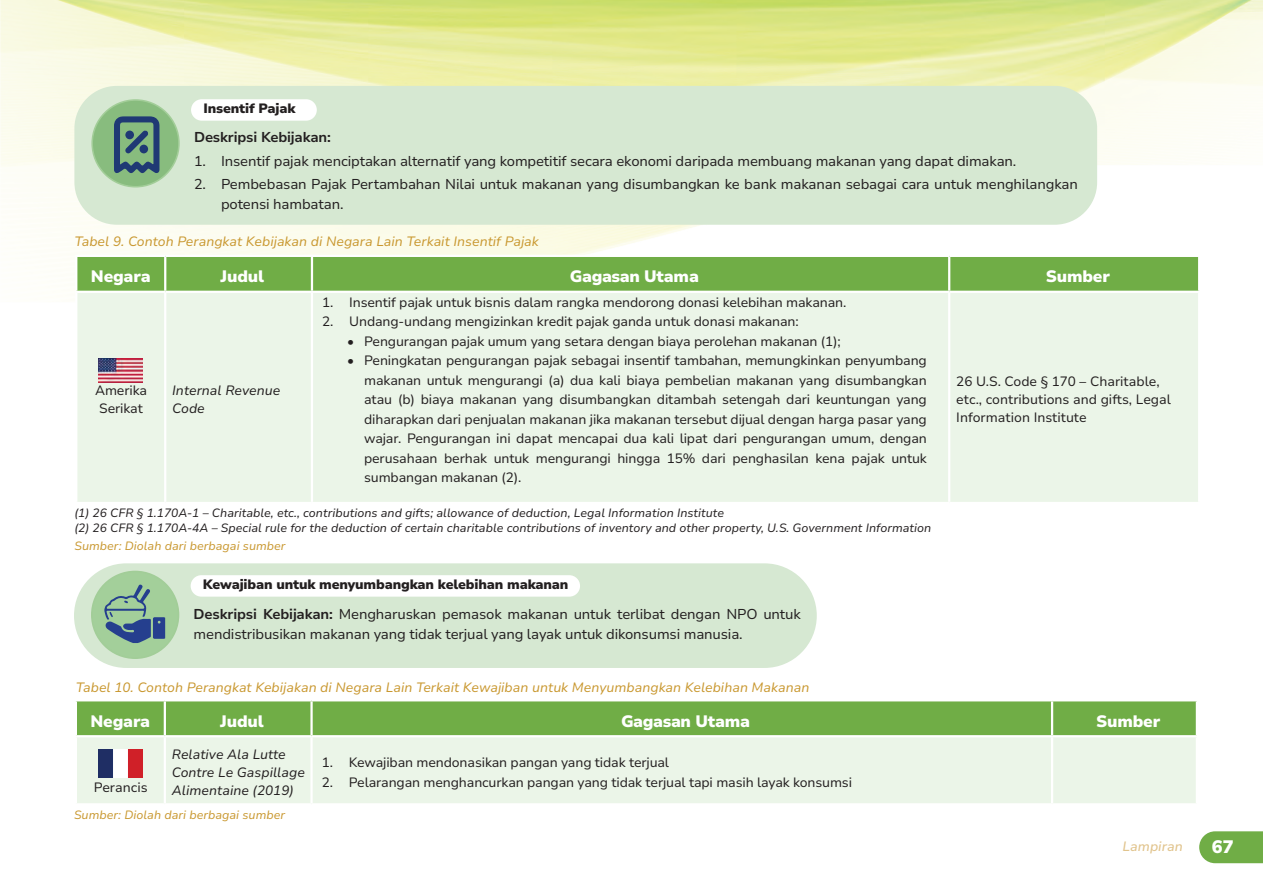
<style>
.page{position:relative;width:1263px;height:893px;background:#fff}
.page>*{position:absolute;margin:0;border:0;box-sizing:border-box;transform-origin:0 0}
.t1{font:900 18px "Nunito Sans 10 pt";color:#fff}
.t2{font:900 16.5px "Nunito Sans 10 pt";letter-spacing:-.01em;color:#fff}
.t3{font:14.25px/19.5px "Nunito Sans 10 pt";letter-spacing:-.01em;color:#231f20}
.t4{font:700 14.25px "Nunito Sans 10 pt";letter-spacing:-.01em;color:#231f20}
.t5{font:13.5px/19.5px "Nunito Sans 10 pt";letter-spacing:-.01em;color:#231f20;text-align:center}
.t6{font:italic 13.5px "Nunito Sans 10 pt";color:#c99830}
.t7{font:italic 13.5px/18px "Nunito Sans 10 pt";color:#231f20}
.t8{font:900 13.5px "Nunito Sans 10 pt";letter-spacing:-.01em;color:#231f20}
.t9{font:italic 500 13.5px "Nunito Sans 10 pt";color:#e1c48d}
.t10{font:italic 12px/15px "Nunito Sans 10 pt";color:#231f20}
.t11{font:italic 12px "Nunito Sans 10 pt";color:#c99830}
.s1{font-weight:700}
</style>
<div class="page">
<img style="left:0;top:0;width:1263px;height:255px">
<div style="left:77px;top:257px;width:1121px;height:34px;background:#70ad46"></div>
<div style="left:77px;top:293px;width:1121px;height:209px;background:#ebf5e8"></div>
<hr style="left:164px;top:257px;width:2px;height:34px;background:#fff">
<hr style="left:311px;top:257px;width:2px;height:34px;background:#fff">
<hr style="left:948px;top:257px;width:2px;height:34px;background:#fff">
<hr style="left:164px;top:293px;width:2px;height:209px;background:#fff">
<hr style="left:311px;top:293px;width:2px;height:209px;background:#fff">
<hr style="left:948px;top:293px;width:2px;height:209px;background:#fff">
<div style="left:77px;top:701px;width:1119px;height:34px;background:#70ad46"></div>
<div style="left:77px;top:737px;width:1119px;height:66px;background:#ebf5e8"></div>
<hr style="left:164px;top:701px;width:2px;height:34px;background:#fff">
<hr style="left:310px;top:701px;width:3px;height:34px;background:#fff">
<hr style="left:1051px;top:701px;width:2px;height:34px;background:#fff">
<hr style="left:164px;top:737px;width:2px;height:66px;background:#fff">
<hr style="left:310px;top:737px;width:3px;height:66px;background:#fff">
<hr style="left:1051px;top:737px;width:2px;height:66px;background:#fff">
<div style="left:74px;top:86px;width:1023px;height:139px;background:#d6e8d2;border-radius:43px"></div>
<div style="left:74px;top:563px;width:743px;height:105px;background:#d6e8d2;border-radius:52px"></div>
<div style="left:191px;top:99px;width:126px;height:22px;background:#fff;border-radius:11px"></div>
<div style="left:191px;top:575px;width:389px;height:22px;background:#fff;border-radius:11px"></div>
<svg style="left:92px;top:100px;width:87px;height:87px;background:#88bb7f"></svg>
<svg style="left:114px;top:116px;width:45px;height:58px;background:#527978"></svg>
<div style="left:139px;top:145px;width:9px;height:8px;background:#1f3974;border-radius:50%"></div>
<div style="left:125px;top:131px;width:9px;height:8px;background:#1f3974;border-radius:50%"></div>
<div style="left:91px;top:99px;width:89px;height:89px;border:2px solid #a2cd98;border-radius:50%"></div>
<div style="left:92px;top:571px;width:87px;height:87px;background:#a3cf9a;border-radius:50%"></div>
<svg style="left:104px;top:585px;width:61px;height:58px"></svg>
<div style="left:91px;top:571px;width:88px;height:88px;border:2px solid #a2cd98;border-radius:50%"></div>
<img style="left:99px;top:359px;width:44px;height:23px">
<img style="left:98px;top:749px;width:44px;height:28px">
<svg style="left:1199px;top:831px;width:64px;height:32px;background:#79b252"></svg>
<p class="t8" style="left:203px;top:99px;width:94px">Insentif Pajak</p>
<p class="t4" style="left:194px;top:127px;width:138px">Deskripsi Kebijakan:</p>
<p class="t3" style="left:194px;top:150px;width:824px">1. Insentif pajak menciptakan alternatif yang kompetitif secara ekonomi daripada membuang makanan yang dapat dimakan.</p>
<p class="t3" style="left:221px;top:174px;width:858px;text-indent:-27px">2. Pembebasan Pajak Pertambahan Nilai untuk makanan yang disumbangkan ke bank makanan sebagai cara untuk menghilangkan potensi hambatan.</p>
<p class="t6" style="left:74px;top:232px;width:466px">Tabel 9. Contoh Perangkat Kebijakan di Negara Lain Terkait Insentif Pajak</p>
<p class="t2" style="left:91px;top:265px;width:61px">Negara</p>
<p class="t2" style="left:221px;top:265px;width:45px">Judul</p>
<p class="t2" style="left:570px;top:265px;width:131px">Gagasan Utama</p>
<p class="t2" style="left:1046px;top:265px;width:66px">Sumber</p>
<p class="t5" style="left:95px;top:382px;width:54px;line-height:18px">Amerika<br>Serikat</p>
<p class="t7" style="left:172px;top:381px;width:110px">Internal Revenue<br>Code</p>
<p class="t5" style="left:322px;top:292px;width:526px">1. Insentif pajak untuk bisnis dalam rangka mendorong donasi kelebihan makanan.</p>
<p class="t5" style="left:322px;top:311px;width:478px">2. Undang-undang mengizinkan kredit pajak ganda untuk donasi makanan:</p>
<p class="t5" style="left:347px;top:331px;width:495px">• Pengurangan pajak umum yang setara dengan biaya perolehan makanan (1);</p>
<p class="t5" style="left:364px;top:350px;width:564px;text-align:justify;text-indent:-17px">• Peningkatan pengurangan pajak sebagai insentif tambahan, memungkinkan penyumbang makanan untuk mengurangi (a) dua kali biaya pembelian makanan yang disumbangkan atau (b) biaya makanan yang disumbangkan ditambah setengah dari keuntungan yang diharapkan dari penjualan makanan jika makanan tersebut dijual dengan harga pasar yang wajar. Pengurangan ini dapat mencapai dua kali lipat dari pengurangan umum, dengan perusahaan berhak untuk mengurangi hingga 15% dari penghasilan kena pajak untuk sumbangan makanan (2).</p>
<p class="t10" style="left:74px;top:505px;width:858px">(1) 26 CFR § 1.170A-1 – Charitable, etc., contributions and gifts; allowance of deduction, Legal Information Institute<br>(2) 26 CFR § 1.170A-4A – Special rule for the deduction of certain charitable contributions of inventory and other property, U.S. Government Information</p>
<p class="t11" style="left:74px;top:538px;width:213px">Sumber: Diolah dari berbagai sumber</p>
<p class="t8" style="left:203px;top:575px;width:367px">Kewajiban untuk menyumbangkan kelebihan makanan</p>
<p class="t3" style="left:194px;top:604px;width:609px"><span class="s1">Deskripsi Kebijakan:</span> Mengharuskan pemasok makanan untuk terlibat dengan NPO untuk mendistribusikan makanan yang tidak terjual yang layak untuk dikonsumsi manusia.</p>
<p class="t6" style="left:76px;top:677px;width:735px">Tabel 10. Contoh Perangkat Kebijakan di Negara Lain Terkait Kewajiban untuk Menyumbangkan Kelebihan Makanan</p>
<p class="t5" style="left:956px;top:372px;width:216px;line-height:18px;text-align:left">26 U.S. Code § 170 – Charitable, etc., contributions and gifts, Legal<br>Information Institute</p>
<p class="t2" style="left:90px;top:709px;width:61px">Negara</p>
<p class="t2" style="left:220px;top:709px;width:45px">Judul</p>
<p class="t2" style="left:621px;top:709px;width:131px">Gagasan Utama</p>
<p class="t2" style="left:1096px;top:709px;width:66px">Sumber</p>
<p class="t5" style="left:94px;top:777px;width:55px">Perancis</p>
<p class="t7" style="left:172px;top:745px;width:135px">Relative Ala Lutte<br>Contre Le Gaspillage<br>Alimentaine (2019)</p>
<p class="t5" style="left:322px;top:752px;width:349px">1. Kewajiban mendonasikan pangan yang tidak terjual</p>
<p class="t5" style="left:322px;top:772px;width:532px">2. Pelarangan menghancurkan pangan yang tidak terjual tapi masih layak konsumsi</p>
<p class="t11" style="left:74px;top:806px;width:213px">Sumber: Diolah dari berbagai sumber</p>
<p class="t9" style="left:1122px;top:837px;width:62px">Lampiran</p>
<h1 class="t1" style="left:1212px;top:834px;width:23px">67</h1>
</div>
